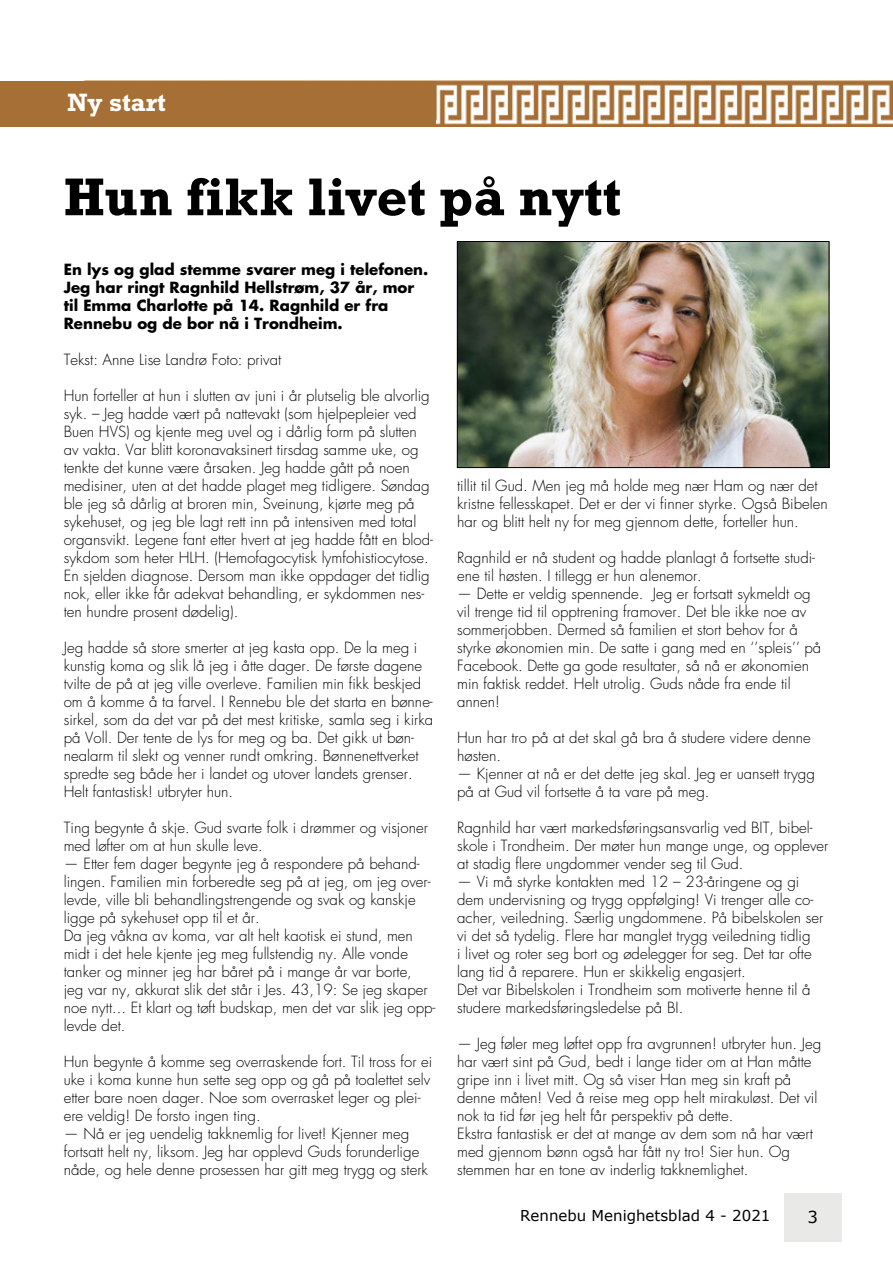
<style>
.page{position:relative;width:893px;height:1263px;background:#fff}
.page>*{position:absolute;margin:0;border:0;box-sizing:border-box;transform-origin:0 0}
.t1{font:700 54px "Rockwell";color:#000}
.t2{font:700 25.5px "Rockwell";color:#fff}
.t3{font:16.5px "Verdana";color:#000}
.t4{font:300 15px/18px "Futura";color:#000}
.t5{font:700 15px/18px "Futura";color:#000}
.t6{font:15px "Verdana";color:#000}
</style>
<div class="page">
<div style="left:784px;top:1193px;width:57px;height:49px;background:#e9e9e8"></div>
<img style="left:436px;top:81px;width:457px;height:46px">
<div style="left:0;top:81px;width:436px;height:46px;background:#a66f36"></div>
<img style="left:459px;top:243px;width:368px;height:223px">
<div style="left:457px;top:241px;width:372px;height:227px;border:1px solid #000"></div>
<h2 class="t2" style="left:67px;top:87px;width:100px">Ny start</h2>
<h1 class="t1" style="left:64px;top:165px;width:559px">Hun fikk livet på nytt</h1>
<p class="t5" style="left:64px;top:260px;width:366px">En lys og glad stemme svarer meg i telefonen.<br>Jeg har ringt Ragnhild Hellstrøm, 37 år, mor til Emma Charlotte på 14. Ragnhild er fra Rennebu og de bor nå i Trondheim.</p>
<p class="t4" style="left:64px;top:351px;width:219px">Tekst: Anne Lise Landrø Foto: privat</p>
<p class="t4" style="left:64px;top:387px;width:371px">Hun forteller at hun i slutten av juni i år plutselig ble alvorlig syk. – Jeg hadde vært på nattevakt (som hjelpepleier ved Buen HVS) og kjente meg uvel og i dårlig form på slutten av vakta. Var blitt koronavaksinert tirsdag samme uke, og tenkte det kunne være årsaken. Jeg hadde gått på noen medisiner, uten at det hadde plaget meg tidligere. Søndag ble jeg så dårlig at broren min, Sveinung, kjørte meg på sykehuset, og jeg ble lagt rett inn på intensiven med total organsvikt. Legene fant etter hvert at jeg hadde fått en blod&shy;sykdom som heter HLH. (Hemofagocytisk lymfohistiocytose.<br>En sjelden diagnose. Dersom man ikke oppdager det tidlig nok, eller ikke får adekvat behandling, er sykdommen nes&shy;ten hundre prosent dødelig).</p>
<p class="t4" style="left:64px;top:639px;width:371px">Jeg hadde så store smerter at jeg kasta opp. De la meg i kunstig koma og slik lå jeg i åtte dager. De første dagene tvilte de på at jeg ville overleve. Familien min fikk beskjed om å komme å ta farvel. I Rennebu ble det starta en bønne&shy;sirkel, som da det var på det mest kritiske, samla seg i kirka på Voll. Der tente de lys for meg og ba. Det gikk ut bøn&shy;nealarm til slekt og venner rundt omkring. Bønnenettverket spredte seg både her i landet og utover landets grenser.<br>Helt fantastisk! utbryter hun.</p>
<p class="t4" style="left:64px;top:819px;width:366px">Ting begynte å skje. Gud svarte folk i drømmer og visjoner med løfter om at hun skulle leve.</p>
<p class="t4" style="left:64px;top:855px;width:373px">— Etter fem dager begynte jeg å respondere på behand&shy;lingen. Familien min forberedte seg på at jeg, om jeg over&shy;levde, ville bli behandlingstrengende og svak og kanskje ligge på sykehuset opp til et år.<br>Da jeg våkna av koma, var alt helt kaotisk ei stund, men midt i det hele kjente jeg meg fullstendig ny. Alle vonde tanker og minner jeg har båret på i mange år var borte,<br>jeg var ny, akkurat slik det står i Jes. 43,19: Se jeg skaper noe nytt... Et klart og tøft budskap, men det var slik jeg opp&shy;levde det.</p>
<p class="t4" style="left:64px;top:1053px;width:370px">Hun begynte å komme seg overraskende fort. Til tross for ei uke i koma kunne hun sette seg opp og gå på toalettet selv etter bare noen dager. Noe som overrasket leger og plei&shy;ere veldig! De forsto ingen ting.</p>
<p class="t4" style="left:64px;top:1125px;width:366px">— Nå er jeg uendelig takknemlig for livet! Kjenner meg fortsatt helt ny, liksom. Jeg har opplevd Guds forunderlige nåde, og hele denne prosessen har gitt meg trygg og sterk</p>
<p class="t4" style="left:457px;top:477px;width:372px">tillit til Gud. Men jeg må holde meg nær Ham og nær det kristne fellesskapet. Det er der vi finner styrke. Også Bibelen har og blitt helt ny for meg gjennom dette, forteller hun.</p>
<p class="t4" style="left:457px;top:549px;width:359px">Ragnhild er nå student og hadde planlagt å fortsette studi&shy;ene til høsten. I tillegg er hun alenemor.</p>
<p class="t4" style="left:457px;top:585px;width:366px">— Dette er veldig spennende. Jeg er fortsatt sykmeldt og vil trenge tid til opptrening framover. Det ble ikke noe av sommerjobben. Dermed så familien et stort behov for å styrke økonomien min. De satte i gang med en ‘’spleis’’ på Facebook. Dette ga gode resultater, så nå er økonomien min faktisk reddet. Helt utrolig. Guds nåde fra ende til annen!</p>
<p class="t4" style="left:457px;top:729px;width:355px">Hun har tro på at det skal gå bra å studere videre denne høsten.</p>
<p class="t4" style="left:457px;top:765px;width:359px">— Kjenner at nå er det dette jeg skal. Jeg er uansett trygg på at Gud vil fortsette å ta vare på meg.</p>
<p class="t4" style="left:457px;top:819px;width:373px">Ragnhild har vært markedsføringsansvarlig ved BIT, bibel&shy;skole i Trondheim. Der møter hun mange unge, og opplever at stadig flere ungdommer vender seg til Gud.</p>
<p class="t4" style="left:457px;top:873px;width:368px">— Vi må styrke kontakten med 12 – 23-åringene og gi dem undervisning og trygg oppfølging! Vi trenger alle co&shy;acher, veiledning. Særlig ungdommene. På bibelskolen ser vi det så tydelig. Flere har manglet trygg veiledning tidlig<br>i livet og roter seg bort og ødelegger for seg. Det tar ofte lang tid å reparere. Hun er skikkelig engasjert.<br>Det var Bibelskolen i Trondheim som motiverte henne til å studere markedsføringsledelse på BI.</p>
<p class="t4" style="left:457px;top:1035px;width:366px">— Jeg føler meg løftet opp fra avgrunnen! utbryter hun. Jeg har vært sint på Gud, bedt i lange tider om at Han måtte gripe inn i livet mitt. Og så viser Han meg sin kraft på denne måten! Ved å reise meg opp helt mirakuløst. Det vil nok ta tid før jeg helt får perspektiv på dette.<br>Ekstra fantastisk er det at mange av dem som nå har vært med gjennom bønn også har fått ny tro! Sier hun. Og stemmen har en tone av inderlig takknemlighet.</p>
<p class="t6" style="left:520px;top:1206px;width:252px">Rennebu Menighetsblad 4 - 2021</p>
<p class="t3" style="left:807px;top:1206px;width:12px">3</p>
</div>
